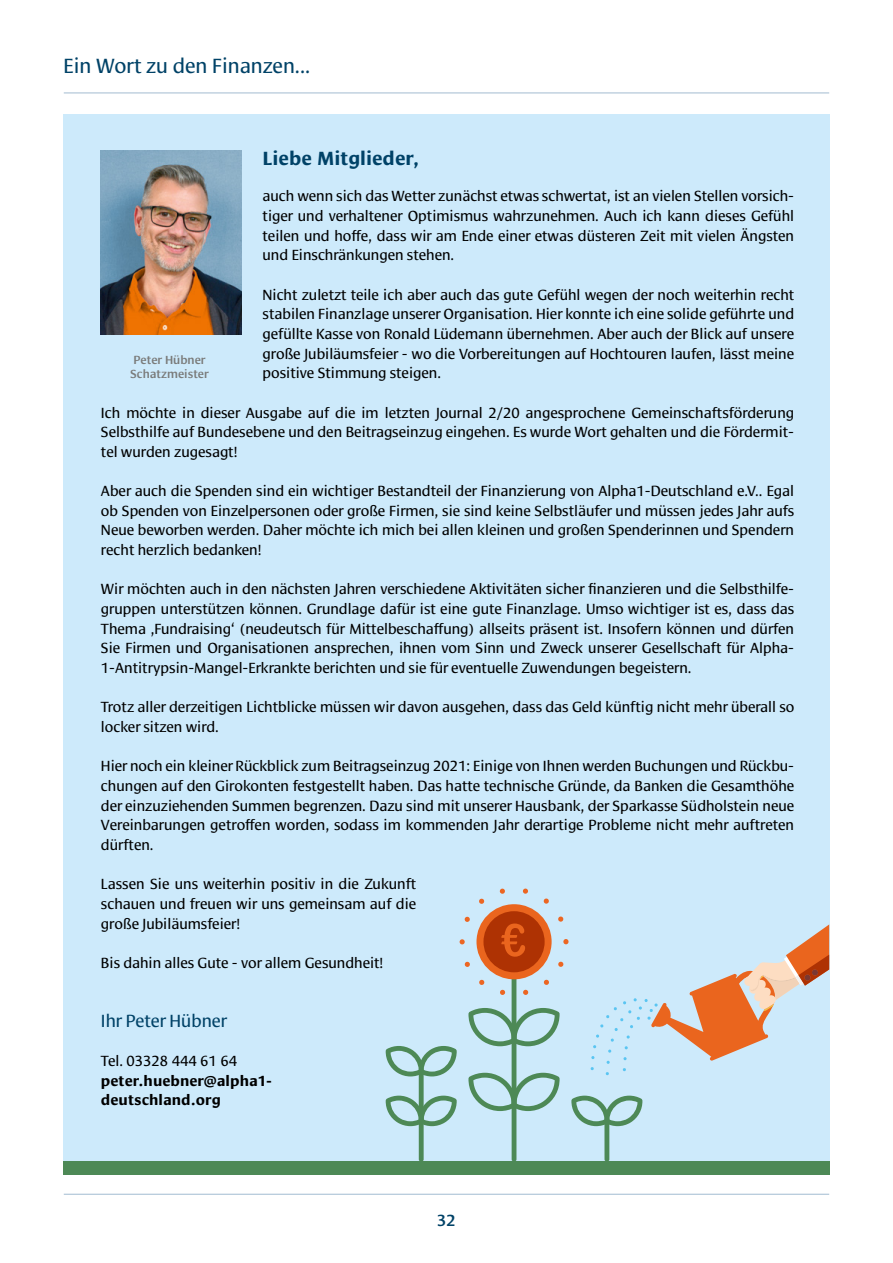
<style>
.page{position:relative;width:893px;height:1263px;background:#fff}
.page>*{position:absolute;margin:0;border:0;box-sizing:border-box;transform-origin:0 0}
.t1{font:21px "Cora Basic";color:#004267;scale:.94 1}
.t2{font:700 19.5px "Cora Basic";color:#004267;scale:.94 1}
.t3{font:18px "Cora Basic";color:#004267;scale:.94 1}
.t4{font:500 16.5px "Cora Basic";color:#004267;scale:.94 1}
.t5{font:15px/19.6px "Cora Basic";color:#000;text-align:justify;scale:.94 1}
.t6{font:700 15px/19.6px "Cora Basic";color:#000;scale:.94 1}
.t7{font:500 12px/14.4px "Cora Basic";color:#7a7b7a;scale:.94 1}
</style>
<div class="page">
<hr style="left:64px;top:93px;width:765px;height:1px;background:#a2bbd1">
<hr style="left:64px;top:1194px;width:765px;height:1px;background:#a2bbd1">
<div style="left:63px;top:114px;width:766px;height:1059px;background:#cdeafb"></div>
<div style="left:419px;top:1069px;width:5px;height:93px;background:#4d8956;border-radius:2px"></div>
<svg style="left:385px;top:1096px;width:72px;height:30px"></svg>
<svg style="left:385px;top:1046px;width:72px;height:30px"></svg>
<div style="left:604px;top:1118px;width:5px;height:44px;background:#4d8956;border-radius:2px"></div>
<svg style="left:571px;top:1096px;width:72px;height:30px"></svg>
<hr style="left:512px;top:972px;width:4px;height:190px;background:#4d8956;border-radius:2px">
<svg style="left:468px;top:1073px;width:92px;height:38px"></svg>
<svg style="left:468px;top:1008px;width:92px;height:38px"></svg>
<svg style="left:591px;top:924px;width:238px;height:151px"></svg>
<svg style="left:460px;top:888px;width:108px;height:107px"></svg>
<img style="left:101px;top:151px;width:140px;height:183px">
<div style="left:63px;top:1161px;width:766px;height:13px;background:#4d8956"></div>
<h1 class="t1" style="left:64px;top:54px;width:264px">Ein Wort zu den Finanzen...</h1>
<h2 class="t2" style="left:263px;top:146px;width:169px">Liebe Mitglieder,</h2>
<p class="t5" style="left:263px;top:186px;width:567px">auch wenn sich das Wetter zunächst etwas schwertat, ist an vielen Stellen vorsich&shy;tiger und verhaltener Optimismus wahrzunehmen. Auch ich kann dieses Gefühl teilen und hoffe, dass wir am Ende einer etwas düsteren Zeit mit vielen Ängsten und Einschränkungen stehen.</p>
<p class="t5" style="left:263px;top:285px;width:567px">Nicht zuletzt teile ich aber auch das gute Gefühl wegen der noch weiterhin recht stabilen Finanzlage unserer Organisation. Hier konnte ich eine solide geführte und gefüllte Kasse von Ronald Lüdemann übernehmen. Aber auch der Blick auf unsere große Jubiläumsfeier - wo die Vorbereitungen auf Hochtouren laufen, lässt meine positive Stimmung steigen.</p>
<p class="t5" style="left:101px;top:403px;width:739px">Ich möchte in dieser Ausgabe auf die im letzten Journal 2/20 angesprochene Gemeinschaftsförderung Selbsthilfe auf Bundesebene und den Beitragseinzug eingehen. Es wurde Wort gehalten und die Fördermit&shy;tel wurden zugesagt!</p>
<p class="t5" style="left:101px;top:481px;width:739px">Aber auch die Spenden sind ein wichtiger Bestandteil der Finanzierung von Alpha1-Deutschland e.V.. Egal ob Spenden von Einzelpersonen oder große Firmen, sie sind keine Selbstläufer und müssen jedes Jahr aufs Neue beworben werden. Daher möchte ich mich bei allen kleinen und großen Spenderinnen und Spendern recht herzlich bedanken!</p>
<p class="t5" style="left:101px;top:579px;width:739px">Wir möchten auch in den nächsten Jahren verschiedene Aktivitäten sicher finanzieren und die Selbsthilfe&shy;gruppen unterstützen können. Grundlage dafür ist eine gute Finanzlage. Umso wichtiger ist es, dass das Thema ‚Fundraising‘ (neudeutsch für Mittelbeschaffung) allseits präsent ist. Insofern können und dürfen Sie Firmen und Organisationen ansprechen, ihnen vom Sinn und Zweck unserer Gesellschaft für Alpha-1-Antitrypsin-Mangel-Erkrankte berichten und sie für eventuelle Zuwendungen begeistern.</p>
<p class="t5" style="left:101px;top:697px;width:739px">Trotz aller derzeitigen Lichtblicke müssen wir davon ausgehen, dass das Geld künftig nicht mehr überall so locker sitzen wird.</p>
<p class="t5" style="left:101px;top:756px;width:739px">Hier noch ein kleiner Rückblick zum Beitragseinzug 2021: Einige von Ihnen werden Buchungen und Rückbu&shy;chungen auf den Girokonten festgestellt haben. Das hatte technische Gründe, da Banken die Gesamthöhe der einzuziehenden Summen begrenzen. Dazu sind mit unserer Hausbank, der Sparkasse Südholstein neue Vereinbarungen getroffen worden, sodass im kommenden Jahr derartige Probleme nicht mehr auftreten dürften.</p>
<p class="t5" style="left:101px;top:874px;width:337px">Lassen Sie uns weiterhin positiv in die Zukunft schauen und freuen wir uns gemeinsam auf die große Jubiläumsfeier!</p>
<p class="t5" style="left:101px;top:953px;width:302px">Bis dahin alles Gute - vor allem Gesundheit!</p>
<p class="t7" style="left:130px;top:352px;width:85px">Peter Hübner<br>Schatzmeister</p>
<p class="t3" style="left:101px;top:1010px;width:136px">Ihr Peter Hübner</p>
<p class="t5" style="left:101px;top:1051px;width:146px">Tel. 03328 444 61 64</p>
<p class="t6" style="left:101px;top:1071px;width:183px">peter.huebner@alpha1- deutschland.org</p>
<p class="t4" style="left:437px;top:1210px;width:21px">32</p>
</div>
